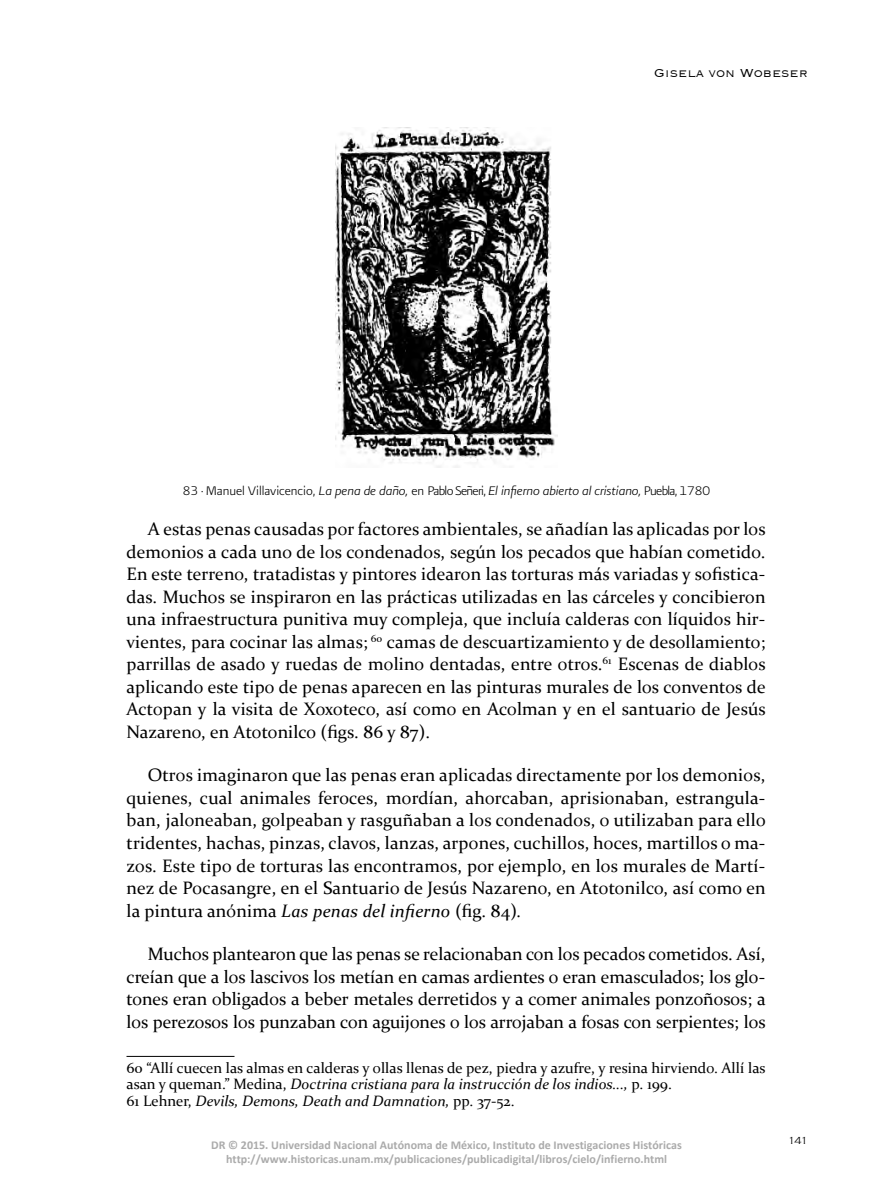
<style>
.page{position:relative;width:893px;height:1191px;background:#fff}
.page>*{position:absolute;margin:0;border:0;box-sizing:border-box;transform-origin:0 0}
.t1{font:18px/22.5px "Constantia";letter-spacing:.005em;color:#000;text-align:justify}
.t2{font:15px/16.5px "Constantia";color:#000}
.t3{font:15px "Presidencia Fina";letter-spacing:-.005em;color:#000}
.t4{font:300 15px "Copperplate";color:#000}
.t5{font:700 12px/14.4px "Calibri";color:#ababab;text-align:center}
.t6{font:300 10.5px "Copperplate Gothic";color:#000}
.s1{font-style:italic}
</style>
<div class="page">
<hr style="left:126px;top:1056px;width:108px;height:1px;background:#000">
<img style="left:335px;top:128px;width:223px;height:339px">
<p class="t4" style="left:654px;top:64px;width:155px">Gisela von Wobeser</p>
<p class="t3" style="left:183px;top:482px;width:529px">83 · Manuel Villavicencio, <span class="s1">La pena de daño,</span> en Pablo Señeri, <span class="s1">El infierno abierto al cristiano,</span> Puebla, 1780</p>
<p class="t1" style="left:126px;top:517px;width:641px;text-indent:21px">A estas penas causadas por factores ambientales, se añadían las aplicadas por los demonios a cada uno de los condenados, según los pecados que habían cometido.<br>En este terreno, tratadistas y pintores idearon las torturas más variadas y sofistica&shy;das. Muchos se inspiraron en las prácticas utilizadas en las cárceles y concibieron una infraestructura punitiva muy compleja, que incluía calderas con líquidos hir&shy;vientes, para cocinar las almas; <sup>60</sup> camas de descuartizamiento y de desollamiento; parrillas de asado y ruedas de molino dentadas, entre otros.<sup>61</sup> Escenas de diablos aplicando este tipo de penas aparecen en las pinturas murales de los conventos de Actopan y la visita de Xoxoteco, así como en Acolman y en el santuario de Jesús Nazareno, en Atotonilco (figs. 86 y 87).</p>
<p class="t1" style="left:127px;top:763px;width:641px;text-indent:21px">Otros imaginaron que las penas eran aplicadas directamente por los demonios, quienes, cual animales feroces, mordían, ahorcaban, aprisionaban, estrangula&shy;ban, jaloneaban, golpeaban y rasguñaban a los condenados, o utilizaban para ello tridentes, hachas, pinzas, clavos, lanzas, arpones, cuchillos, hoces, martillos o ma&shy;zos. Este tipo de torturas las encontramos, por ejemplo, en los murales de Martí&shy;nez de Pocasangre, en el Santuario de Jesús Nazareno, en Atotonilco, así como en la pintura anónima <span class="s1">Las penas del infierno</span> (fig. 84)<span class="s1">.</span></p>
<p class="t1" style="left:127px;top:942px;width:641px;text-indent:21px">Muchos plantearon que las penas se relacionaban con los pecados cometidos. Así, creían que a los lascivos los metían en camas ardientes o eran emasculados; los glo&shy;tones eran obligados a beber metales derretidos y a comer animales ponzoñosos; a los perezosos los punzaban con aguijones o los arrojaban a fosas con serpientes; los</p>
<p class="t2" style="left:126px;top:1058px;width:641px">60 “Allí cuecen las almas en calderas y ollas llenas de pez, piedra y azufre, y resina hirviendo. Allí las asan y queman.” Medina, <span class="s1">Doctrina cristiana para la instrucción de los indios...,</span> p. 199.<br>61 Lehner, <span class="s1">Devils, Demons, Death and Damnation,</span> pp. 37-52.</p>
<p class="t5" style="left:211px;top:1137px;width:472px">DR © 2015. Universidad Nacional Autónoma de México, Instituto de Investigaciones Históricas http://www.historicas.unam.mx/publicaciones/publicadigital/libros/cielo/infierno.html</p>
<p class="t6" style="left:788px;top:1135px;width:22px">141</p>
</div>
